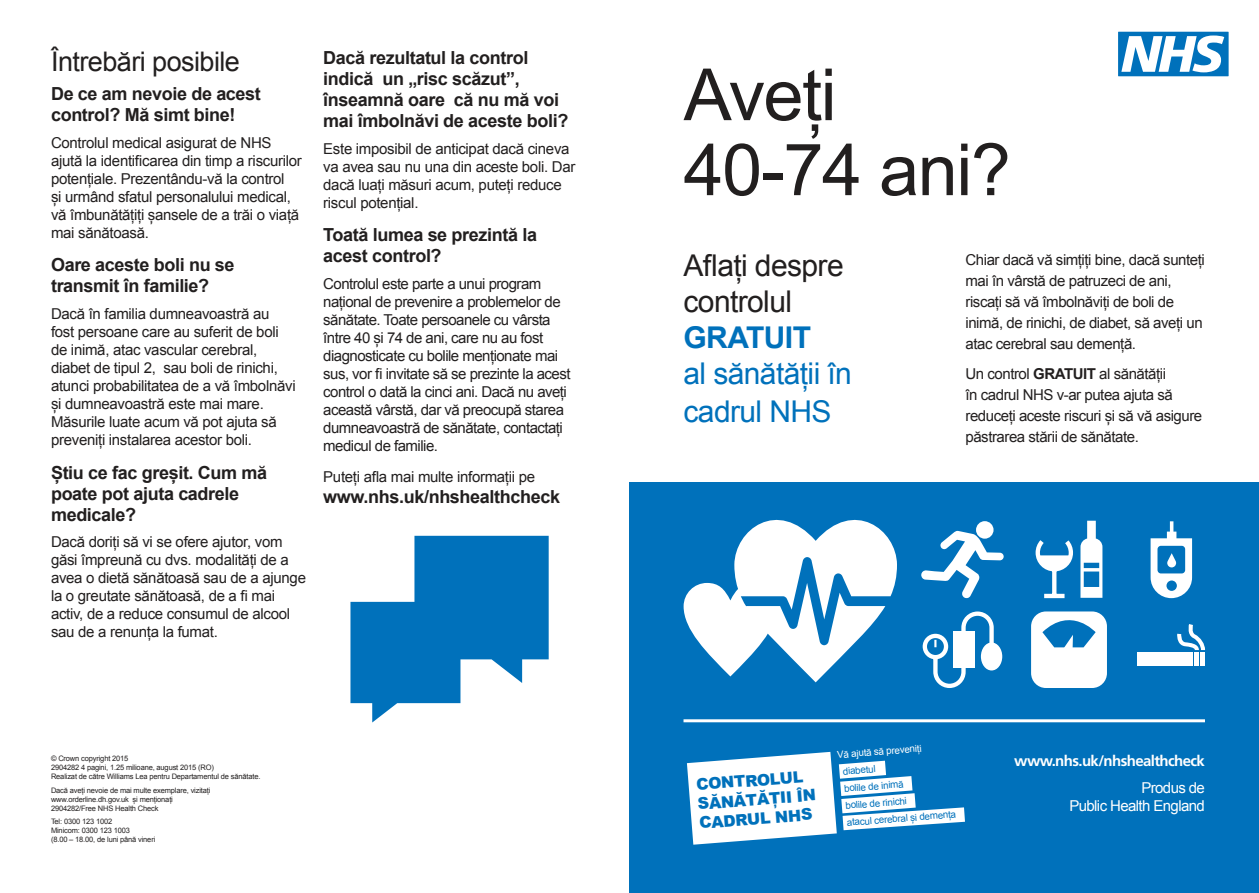
<style>
.page{position:relative;width:1259px;height:893px;background:#fff}
.page>*{position:absolute;margin:0;border:0;box-sizing:border-box;transform-origin:0 0}
.t1{font:72px/75px "Arial";letter-spacing:-.02em;color:#221f1f}
.t2{font:30px/37.8px "Arial";letter-spacing:-.02em;color:#0071bb}
.t3{font:30px/36px "Arial";letter-spacing:-.02em;color:#221f1f}
.t4{font:700 30px "Arial";letter-spacing:-.02em;color:#0071bb}
.t5{font:27px "Arial";letter-spacing:-.02em;color:#221f1f}
.t6{font:700 18px/21px "Arial";letter-spacing:-.02em;color:#221f1f}
.t7{font:900 15.9px/19px "Arial";color:#0071bb}
.t8{font:15px/18px "Arial";letter-spacing:-.02em;color:#221f1f}
.t9{font:15px/18px "Arial";letter-spacing:-.04em;color:#fff;text-align:right}
.t10{font:700 15px "Frutiger LT";letter-spacing:-.04em;color:#fff}
.t11{font:9.75px/17.2px "Arial";color:#0071bb}
.t12{font:9.75px "Arial";color:#fff}
.t13{font:7.5px/9px "Arial";letter-spacing:-.02em;color:#221f1f}
.s1{font-weight:700}
</style>
<div class="page">
<svg style="left:350px;top:536px;width:199px;height:186px"></svg>
<svg style="left:1118px;top:32px;width:110px;height:44px"></svg>
<div style="left:629px;top:483px;width:630px;height:410px;background:#0071bb"></div>
<hr style="left:683px;top:719px;width:522px;height:3px;background:#fff">
<svg style="left:687px;top:752px;width:278px;height:93px"></svg>
<svg style="left:921px;top:521px;width:82px;height:78px"></svg>
<svg style="left:922px;top:614px;width:74px;height:74px"></svg>
<div style="left:981px;top:642px;width:21px;height:28px;background:#fff;border-radius:50%"></div>
<svg style="left:1150px;top:521px;width:42px;height:77px"></svg>
<div style="left:1137px;top:652px;width:55px;height:13px;background:#fff"></div>
<div style="left:1200px;top:652px;width:5px;height:13px;background:#fff"></div>
<div style="left:1194px;top:652px;width:5px;height:13px;background:#fff"></div>
<svg style="left:1177px;top:624px;width:28px;height:26px"></svg>
<svg style="left:1031px;top:521px;width:76px;height:167px"></svg>
<svg style="left:683px;top:519px;width:214px;height:163px"></svg>
<h3 class="t5" style="left:51px;top:44px;width:190px">Întrebări posibile</h3>
<p class="t6" style="left:51px;top:83px;width:211px">De ce am nevoie de acest control? Mă simt bine!</p>
<p class="t8" style="left:51px;top:134px;width:252px">Controlul medical asigurat de NHS ajută la identificarea din timp a riscurilor potențiale. Prezentându-vă la control<br>și urmând sfatul personalului medical, vă îmbunătățiți șansele de a trăi o viață mai sănătoasă.</p>
<p class="t6" style="left:51px;top:255px;width:185px">Oare aceste boli nu se transmit în familie?</p>
<p class="t8" style="left:51px;top:305px;width:246px">Dacă în familia dumneavoastră au fost persoane care au suferit de boli de inimă, atac vascular cerebral, diabet de tipul 2, sau boli de rinichi, atunci probabilitatea de a vă îmbolnăvi și dumneavoastră este mai mare.<br>Măsurile luate acum vă pot ajuta să preveniți instalarea acestor boli.</p>
<p class="t6" style="left:51px;top:462px;width:218px">Știu ce fac greșit. Cum mă poate pot ajuta cadrele medicale?</p>
<p class="t8" style="left:51px;top:533px;width:256px">Dacă doriți să vi se ofere ajutor, vom găsi împreună cu dvs. modalități de a avea o dietă sănătoasă sau de a ajunge la o greutate sănătoasă, de a fi mai activ, de a reduce consumul de alcool sau de a renunța la fumat.</p>
<p class="t6" style="left:323px;top:48px;width:247px">Dacă rezultatul la control indică un „risc scăzut”, înseamnă oare că nu mă voi mai îmbolnăvi de aceste boli?</p>
<p class="t8" style="left:323px;top:140px;width:254px">Este imposibil de anticipat dacă cineva va avea sau nu una din aceste boli. Dar dacă luați măsuri acum, puteți reduce riscul potențial.</p>
<p class="t6" style="left:323px;top:225px;width:215px">Toată lumea se prezintă la acest control?</p>
<p class="t8" style="left:323px;top:275px;width:249px">Controlul este parte a unui program național de prevenire a problemelor de sănătate. Toate persoanele cu vârsta între 40 și 74 de ani, care nu au fost diagnosticate cu bolile menționate mai sus, vor fi invitate să se prezinte la acest control o dată la cinci ani. Dacă nu aveți această vârstă, dar vă preocupă starea dumneavoastră de sănătate, contactați medicul de familie.</p>
<p class="t8" style="left:323px;top:468px;width:213px">Puteți afla mai multe informații pe</p>
<p class="t6" style="left:323px;top:486px;width:238px">www.nhs.uk/nhshealthcheck</p>
<p class="t13" style="left:51px;top:754px;width:211px">© Crown copyright 2015<br>2904282 4 pagini, 1.25 milioane, august 2015 (RO)<br>Realizat de către Williams Lea pentru Departamentul de sănătate.</p>
<p class="t13" style="left:51px;top:786px;width:161px">Dacă aveți nevoie de mai multe exemplare, vizitați www.orderline.dh.gov.uk și menționați<br>2904282/Free NHS Health Check</p>
<p class="t13" style="left:51px;top:817px;width:106px">Tel: 0300 123 1002<br>Minicom: 0300 123 1003<br>(8.00 – 18.00, de luni până vineri</p>
<h1 class="t1" style="left:683px;top:58px;width:329px">Aveți<br>40-74 ani?</h1>
<h2 class="t3" style="left:683px;top:248px;width:162px">Aflați despre controlul</h2>
<h2 class="t4" style="left:683px;top:320px;width:129px">GRATUIT</h2>
<h2 class="t2" style="left:683px;top:355px;width:170px">al sănătății în cadrul NHS</h2>
<p class="t8" style="left:965px;top:250px;width:241px;line-height:21px">Chiar dacă vă simțiți bine, dacă sunteți mai în vârstă de patruzeci de ani, riscați să vă îmbolnăviți de boli de inimă, de rinichi, de diabet, să aveți un atac cerebral sau demență.</p>
<p class="t8" style="left:965px;top:363px;width:238px;line-height:21px">Un control <span class="s1">GRATUIT</span> al sănătății<br>în cadrul NHS v-ar putea ajuta să reduceți aceste riscuri și să vă asigure păstrarea stării de sănătate.</p>
<p class="t7" style="left:695px;top:776px;width:120px;rotate:-5deg">CONTROLUL<br>SĂNĂTĂȚII ÎN<br>CADRUL NHS</p>
<p class="t12" style="left:837px;top:749px;width:86px;rotate:-5deg">Vă ajută să preveniți</p>
<p class="t11" style="left:841px;top:763px;width:111px;rotate:-5deg">diabetul<br>bolile de inimă<br>bolile de rinichi<br>atacul cerebral și demența</p>
<p class="t10" style="left:1014px;top:752px;width:192px">www.nhs.uk/nhshealthcheck</p>
<p class="t9" style="left:1069px;top:779px;width:137px">Produs de<br>Public Health England</p>
</div>
